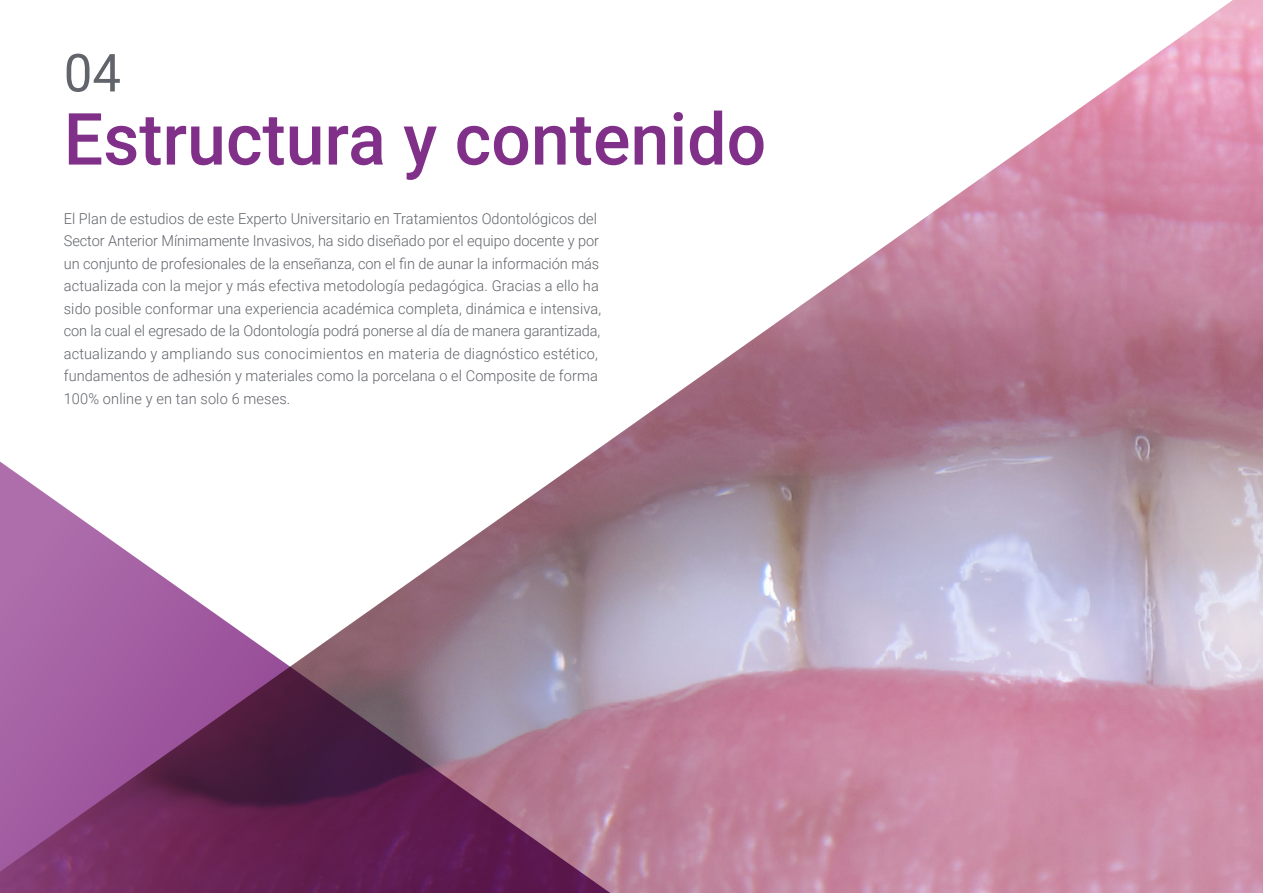
<style>
.page{position:relative;width:1263px;height:893px;background:#fff}
.page>*{position:absolute;margin:0;border:0;box-sizing:border-box;transform-origin:0 0}
.t1{font:500 72px "Roboto";color:#813089}
.t2{font:52.5px "Roboto";color:#61646a}
.t3{font:300 15px/22.5px "Roboto";letter-spacing:.005em;color:#61646a}
</style>
<div class="page">
<img style="left:602px;top:0;width:661px;height:893px">
<svg style="left:0;top:446px;width:640px;height:447px"></svg>
<h2 class="t2" style="left:64px;top:36px;width:59px">04</h2>
<h1 class="t1" style="left:64px;top:89px;width:704px">Estructura y contenido</h1>
<p class="t3" style="left:64px;top:207px;width:539px">El Plan de estudios de este Experto Universitario en Tratamientos Odontológicos del Sector Anterior Mínimamente Invasivos, ha sido diseñado por el equipo docente y por un conjunto de profesionales de la enseñanza, con el fin de aunar la información más actualizada con la mejor y más efectiva metodología pedagógica. Gracias a ello ha sido posible conformar una experiencia académica completa, dinámica e intensiva, con la cual el egresado de la Odontología podrá ponerse al día de manera garantizada, actualizando y ampliando sus conocimientos en materia de diagnóstico estético, fundamentos de adhesión y materiales como la porcelana o el Composite de forma 100% online y en tan solo 6 meses.</p>
</div>
